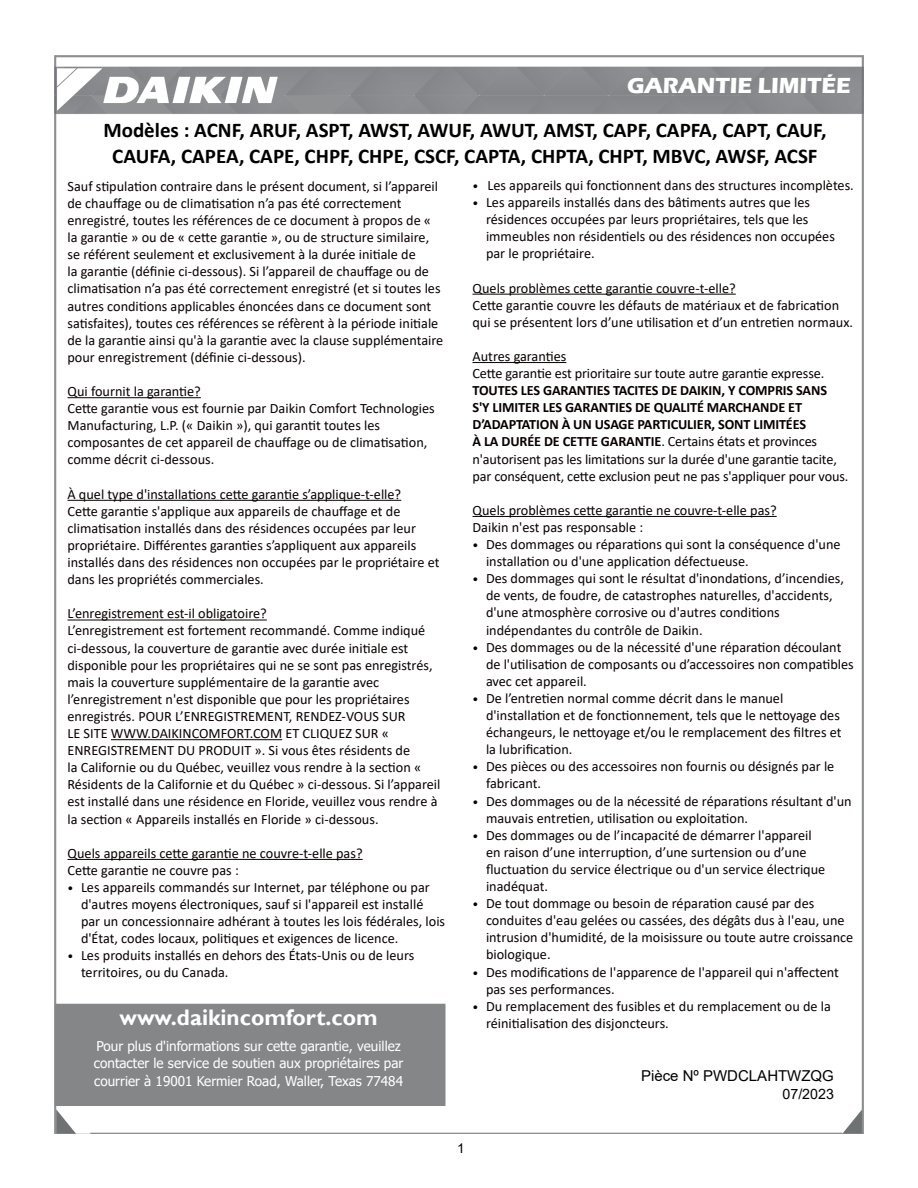
<style>
.page{position:relative;width:918px;height:1188px;background:#fff}
.page>*{position:absolute;margin:0;border:0;box-sizing:border-box;transform-origin:0 0}
.P_-_Paragraph_Style2{font:700 22.5px "Gill Sans";color:#fff}
.P_-_Paragraph_Style1{font:700 22.5px "Eras ITC";color:#fff}
.t1{font:700 21px/25.2px "Calibri";color:#000;text-align:center}
.t2{font:15px "Arial";color:#000}
.P_-_Paragraph_Style1-2{font:14.25px/17.1px "Calibri";color:#090000}
.P_-_Bullet_List_Styl{font:14.25px/17.1px "Calibri";color:#090000}
.t3{font:14.25px "Arial";color:#000}
.P_-_Paragraph_Style3{font:13.5px/17.1px "Tahoma";color:#fff}
.t4{font:13.5px "Arial";color:#000}
.s1{font-size:12px}
.s2{font-weight:700}
</style>
<div class="page">
<img style="left:55px;top:56px;width:809px;height:1078px">
<hr style="left:68px;top:397px;width:133px;height:1px;background:#090000">
<hr style="left:68px;top:500px;width:333px;height:1px;background:#090000">
<hr style="left:68px;top:620px;width:199px;height:1px;background:#090000">
<hr style="left:111px;top:739px;width:171px;height:1px;background:#090000">
<hr style="left:68px;top:859px;width:295px;height:1px;background:#090000">
<hr style="left:472px;top:294px;width:264px;height:1px;background:#090000">
<hr style="left:472px;top:362px;width:94px;height:1px;background:#090000">
<hr style="left:472px;top:516px;width:305px;height:1px;background:#090000">
<div style="left:55px;top:1004px;width:391px;height:102px;background:#848688"></div>
<p class="P_-_Paragraph_Style1" style="left:627px;top:72px;width:226px">GARANTIE LIMITÉE</p>
<h2 class="t1" style="left:103px;top:118px;width:725px">Modèles : ACNF, ARUF, ASPT, AWST, AWUF, AWUT, AMST, CAPF, CAPFA, CAPT, CAUF,<br>CAUFA, CAPEA, CAPE, CHPF, CHPE, CSCF, CAPTA, CHPTA, CHPT, MBVC, AWSF, ACSF</h2>
<p class="P_-_Bullet_List_Styl" style="left:472px;top:176px;width:383px"><span class="s1">•</span> Les appareils qui fonctionnent dans des structures incomplètes.</p>
<p class="P_-_Bullet_List_Styl" style="left:486px;top:193px;width:350px;text-indent:-14px"><span class="s1">•</span> Les appareils installés dans des bâtiments autres que les résidences occupées par leurs propriétaires, tels que les immeubles non résidentiels ou des résidences non occupées par le propriétaire.</p>
<p class="P_-_Paragraph_Style1-2" style="left:472px;top:279px;width:265px">Quels problèmes cette garantie couvre-t-elle?</p>
<p class="P_-_Paragraph_Style1-2" style="left:472px;top:296px;width:382px">Cette garantie couvre les défauts de matériaux et de fabrication qui se présentent lors d’une utilisation et d’un entretien normaux.</p>
<p class="P_-_Paragraph_Style1-2" style="left:472px;top:347px;width:95px">Autres garanties</p>
<p class="P_-_Paragraph_Style1-2" style="left:472px;top:364px;width:378px">Cette garantie est prioritaire sur toute autre garantie expresse.<br><span class="s2">TOUTES LES GARANTIES TACITES DE DAIKIN, Y COMPRIS SANS<br>S'Y LIMITER LES GARANTIES DE QUALITÉ MARCHANDE ET D’ADAPTATION À UN USAGE PARTICULIER, SONT LIMITÉES<br>À LA DURÉE DE CETTE GARANTIE</span>. Certains états et provinces n'autorisent pas les limitations sur la durée d'une garantie tacite, par conséquent, cette exclusion peut ne pas s'appliquer pour vous.</p>
<p class="P_-_Paragraph_Style1-2" style="left:472px;top:501px;width:306px">Quels problèmes cette garantie ne couvre-t-elle pas?</p>
<p class="P_-_Paragraph_Style1-2" style="left:472px;top:518px;width:172px">Daikin n'est pas responsable :</p>
<p class="P_-_Bullet_List_Styl" style="left:486px;top:535px;width:356px;text-indent:-14px"><span class="s1">•</span> Des dommages ou réparations qui sont la conséquence d'une installation ou d'une application défectueuse.</p>
<p class="P_-_Bullet_List_Styl" style="left:486px;top:570px;width:359px;text-indent:-14px"><span class="s1">•</span> Des dommages qui sont le résultat d'inondations, d’incendies, de vents, de foudre, de catastrophes naturelles, d'accidents, d'une atmosphère corrosive ou d'autres conditions indépendantes du contrôle de Daikin.</p>
<p class="P_-_Bullet_List_Styl" style="left:486px;top:638px;width:369px;text-indent:-14px"><span class="s1">•</span> Des dommages ou de la nécessité d'une réparation découlant de l'utilisation de composants ou d’accessoires non compatibles avec cet appareil.</p>
<p class="P_-_Bullet_List_Styl" style="left:486px;top:689px;width:357px;text-indent:-14px"><span class="s1">•</span> De l’entretien normal comme décrit dans le manuel d'installation et de fonctionnement, tels que le nettoyage des échangeurs, le nettoyage et/ou le remplacement des filtres et la lubrification.</p>
<p class="P_-_Bullet_List_Styl" style="left:486px;top:758px;width:350px;text-indent:-14px"><span class="s1">•</span> Des pièces ou des accessoires non fournis ou désignés par le fabricant.</p>
<p class="P_-_Bullet_List_Styl" style="left:486px;top:792px;width:367px;text-indent:-14px"><span class="s1">•</span> Des dommages ou de la nécessité de réparations résultant d'un mauvais entretien, utilisation ou exploitation.</p>
<p class="P_-_Bullet_List_Styl" style="left:486px;top:826px;width:341px;text-indent:-14px"><span class="s1">•</span> Des dommages ou de l’incapacité de démarrer l'appareil en raison d’une interruption, d’une surtension ou d’une fluctuation du service électrique ou d'un service électrique inadéquat.</p>
<p class="P_-_Bullet_List_Styl" style="left:486px;top:895px;width:369px;text-indent:-14px"><span class="s1">•</span> De tout dommage ou besoin de réparation causé par des conduites d'eau gelées ou cassées, des dégâts dus à l'eau, une intrusion d'humidité, de la moisissure ou toute autre croissance biologique.</p>
<p class="P_-_Bullet_List_Styl" style="left:486px;top:963px;width:354px;text-indent:-14px"><span class="s1">•</span> Des modifications de l'apparence de l'appareil qui n'affectent pas ses performances.</p>
<p class="P_-_Bullet_List_Styl" style="left:472px;top:997px;width:360px"><span class="s1">•</span> Du remplacement des fusibles et du remplacement ou de la</p>
<p class="P_-_Paragraph_Style1-2" style="left:68px;top:177px;width:377px">Sauf stipulation contraire dans le présent document, si l’appareil de chauffage ou de climatisation n’a pas été correctement enregistré, toutes les références de ce document à propos de « la garantie » ou de « cette garantie », ou de structure similaire, se référent seulement et exclusivement à la durée initiale de<br>la garantie (définie ci-dessous). Si l’appareil de chauffage ou de climatisation n’a pas été correctement enregistré (et si toutes les autres conditions applicables énoncées dans ce document sont satisfaites), toutes ces références se réfèrent à la période initiale de la garantie ainsi qu'à la garantie avec la clause supplémentaire pour enregistrement (définie ci-dessous).</p>
<p class="P_-_Paragraph_Style1-2" style="left:68px;top:382px;width:135px">Qui fournit la garantie?</p>
<p class="P_-_Paragraph_Style1-2" style="left:68px;top:400px;width:369px">Cette garantie vous est fournie par Daikin Comfort Technologies Manufacturing, L.P. (« Daikin »), qui garantit toutes les composantes de cet appareil de chauffage ou de climatisation, comme décrit ci-dessous.</p>
<p class="P_-_Paragraph_Style1-2" style="left:68px;top:485px;width:335px">À quel type d'installations cette garantie s’applique-t-elle?</p>
<p class="P_-_Paragraph_Style1-2" style="left:68px;top:502px;width:374px">Cette garantie s'applique aux appareils de chauffage et de climatisation installés dans des résidences occupées par leur propriétaire. Différentes garanties s’appliquent aux appareils installés dans des résidences non occupées par le propriétaire et dans les propriétés commerciales.</p>
<p class="P_-_Paragraph_Style1-2" style="left:68px;top:605px;width:201px">L’enregistrement est-il obligatoire?</p>
<p class="P_-_Paragraph_Style1-2" style="left:68px;top:622px;width:374px">L’enregistrement est fortement recommandé. Comme indiqué ci-dessous, la couverture de garantie avec durée initiale est disponible pour les propriétaires qui ne se sont pas enregistrés, mais la couverture supplémentaire de la garantie avec l’enregistrement n'est disponible que pour les propriétaires enregistrés. POUR L’ENREGISTREMENT, RENDEZ-VOUS SUR<br>LE SITE WWW.DAIKINCOMFORT.COM ET CLIQUEZ SUR « ENREGISTREMENT DU PRODUIT ». Si vous êtes résidents de<br>la Californie ou du Québec, veuillez vous rendre à la section « Résidents de la Californie et du Québec » ci-dessous. Si l’appareil est installé dans une résidence en Floride, veuillez vous rendre à la section « Appareils installés en Floride » ci-dessous.</p>
<p class="P_-_Paragraph_Style1-2" style="left:68px;top:844px;width:297px">Quels appareils cette garantie ne couvre-t-elle pas?</p>
<p class="P_-_Paragraph_Style1-2" style="left:68px;top:861px;width:173px">Cette garantie ne couvre pas :</p>
<p class="P_-_Bullet_List_Styl" style="left:81px;top:878px;width:366px;text-indent:-14px"><span class="s1">•</span> Les appareils commandés sur Internet, par téléphone ou par d'autres moyens électroniques, sauf si l'appareil est installé par un concessionnaire adhérant à toutes les lois fédérales, lois d'État, codes locaux, politiques et exigences de licence.</p>
<p class="P_-_Bullet_List_Styl" style="left:81px;top:947px;width:335px;text-indent:-14px"><span class="s1">•</span> Les produits installés en dehors des États-Unis ou de leurs territoires, ou du Canada.</p>
<p class="P_-_Paragraph_Style2" style="left:120px;top:1004px;width:260px">www.daikincomfort.com</p>
<p class="P_-_Bullet_List_Styl" style="left:486px;top:1014px;width:184px">réinitialisation des disjoncteurs.</p>
<p class="P_-_Paragraph_Style3" style="left:94px;top:1039px;width:311px">Pour plus d'informations sur cette garantie, veuillez contacter le service de soutien aux propriétaires par courrier à 19001 Kermier Road, Waller, Texas 77484</p>
<p class="t2" style="left:641px;top:1066px;width:194px">Pièce Nº PWDCLAHTWZQG</p>
<p class="t3" style="left:782px;top:1084px;width:53px">07/2023</p>
<p class="t4" style="left:457px;top:1139px;width:9px">1</p>
</div>
